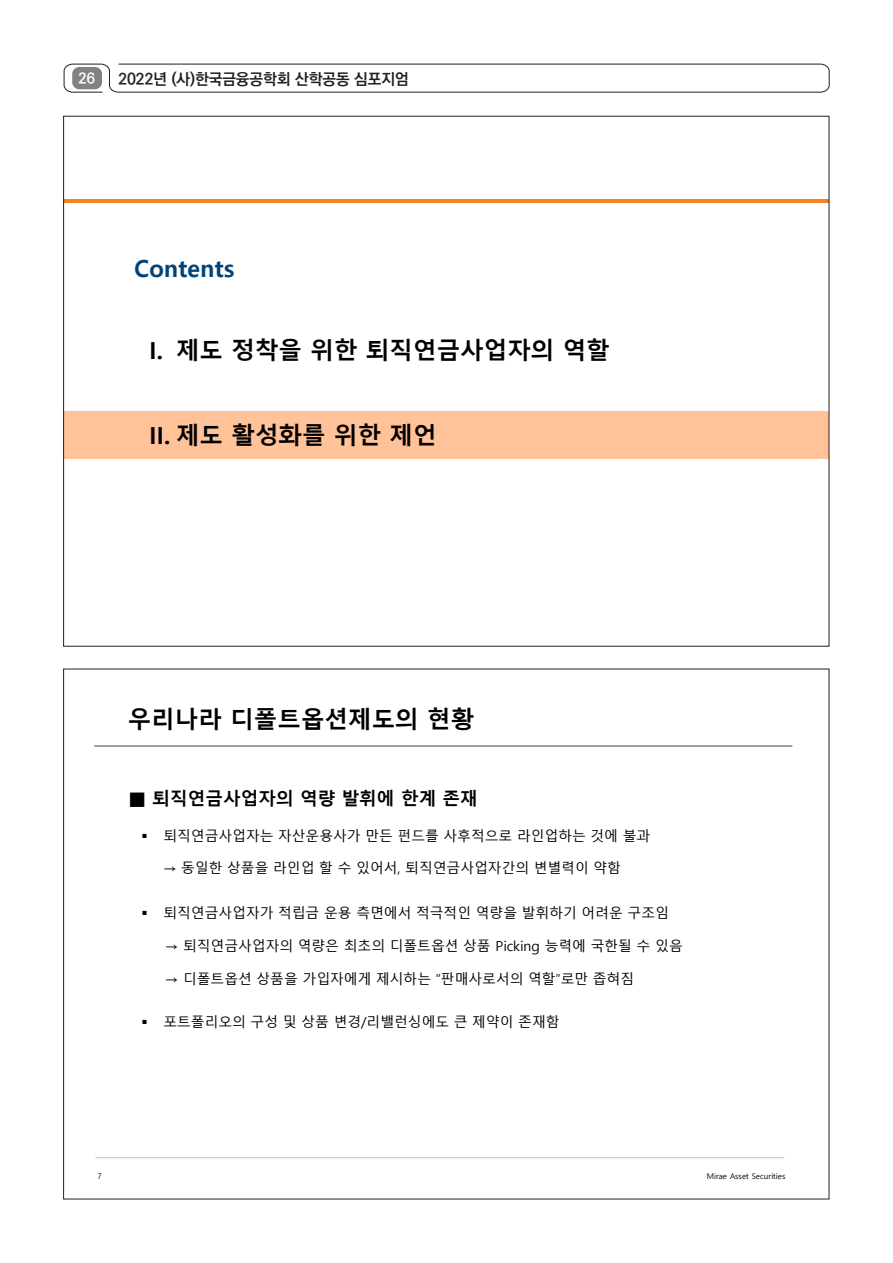
<style>
.page{position:relative;width:893px;height:1263px;background:#fff}
.page>*{position:absolute;margin:0;border:0;box-sizing:border-box;transform-origin:0 0}
.t1{font:700 23.55px "Malgun Gothic";color:#000}
.t2{font:700 23.55px "Malgun Gothic";color:#00427a}
.t3{font:700 17.7px "Malgun Gothic";color:#000}
.t4{font:700 15.6px "Ko Pub World Dotum";color:#231f20}
.t5{font:700 14.7px "Ko Pub World Dotum";color:#fff}
.t6{font:13.8px "Malgun Gothic";color:#000}
.t7{font:7.95px "Malgun Gothic";color:#000}
</style>
<div class="page">
<svg style="left:63px;top:63px;width:767px;height:30px"></svg>
<div style="left:72px;top:67px;width:30px;height:22px;background:#808285;border-radius:7px"></div>
<hr style="left:64px;top:200px;width:765px;height:3px;background:#f58220">
<div style="left:64px;top:411px;width:765px;height:48px;background:#ffc299"></div>
<hr style="left:95px;top:1157px;width:689px;height:1px;background:#bfbfbf">
<hr style="left:94px;top:745px;width:698px;height:2px;background:#7f7f7f">
<p class="t5" style="left:79px;top:68px;width:18px">26</p>
<p class="t4" style="left:118px;top:68px;width:292px">2022년 (사)한국금융공학회 산학공동 심포지엄</p>
<p class="t2" style="left:134px;top:255px;width:102px">Contents</p>
<p class="t1" style="left:150px;top:336px;width:462px">I. 제도 정착을 위한 퇴직연금사업자의 역할</p>
<p class="t1" style="left:150px;top:421px;width:289px">II. 제도 활성화를 위한 제언</p>
<p class="t1" style="left:128px;top:705px;width:348px">우리나라 디폴트옵션제도의 현황</p>
<p class="t3" style="left:129px;top:788px;width:351px">■ 퇴직연금사업자의 역량 발휘에 한계 존재</p>
<p class="t6" style="left:141px;top:828px;width:510px">▪ 퇴직연금사업자는 자산운용사가 만든 펀드를 사후적으로 라인업하는 것에 불과</p>
<p class="t6" style="left:163px;top:861px;width:459px">→ 동일한 상품을 라인업 할 수 있어서, 퇴직연금사업자간의 변별력이 약함</p>
<p class="t6" style="left:141px;top:905px;width:529px">▪ 퇴직연금사업자가 적립금 운용 측면에서 적극적인 역량을 발휘하기 어려운 구조임</p>
<p class="t6" style="left:165px;top:938px;width:519px">→ 퇴직연금사업자의 역량은 최초의 디폴트옵션 상품 Picking 능력에 국한될 수 있음</p>
<p class="t6" style="left:165px;top:971px;width:470px">→ 디폴트옵션 상품을 가입자에게 제시하는 “판매사로서의 역할”로만 좁혀짐</p>
<p class="t6" style="left:141px;top:1014px;width:420px">▪ 포트폴리오의 구성 및 상품 변경/리밸런싱에도 큰 제약이 존재함</p>
<p class="t7" style="left:97px;top:1171px;width:6px">7</p>
<p class="t7" style="left:707px;top:1171px;width:80px">Mirae Asset Securities</p>
</div>
